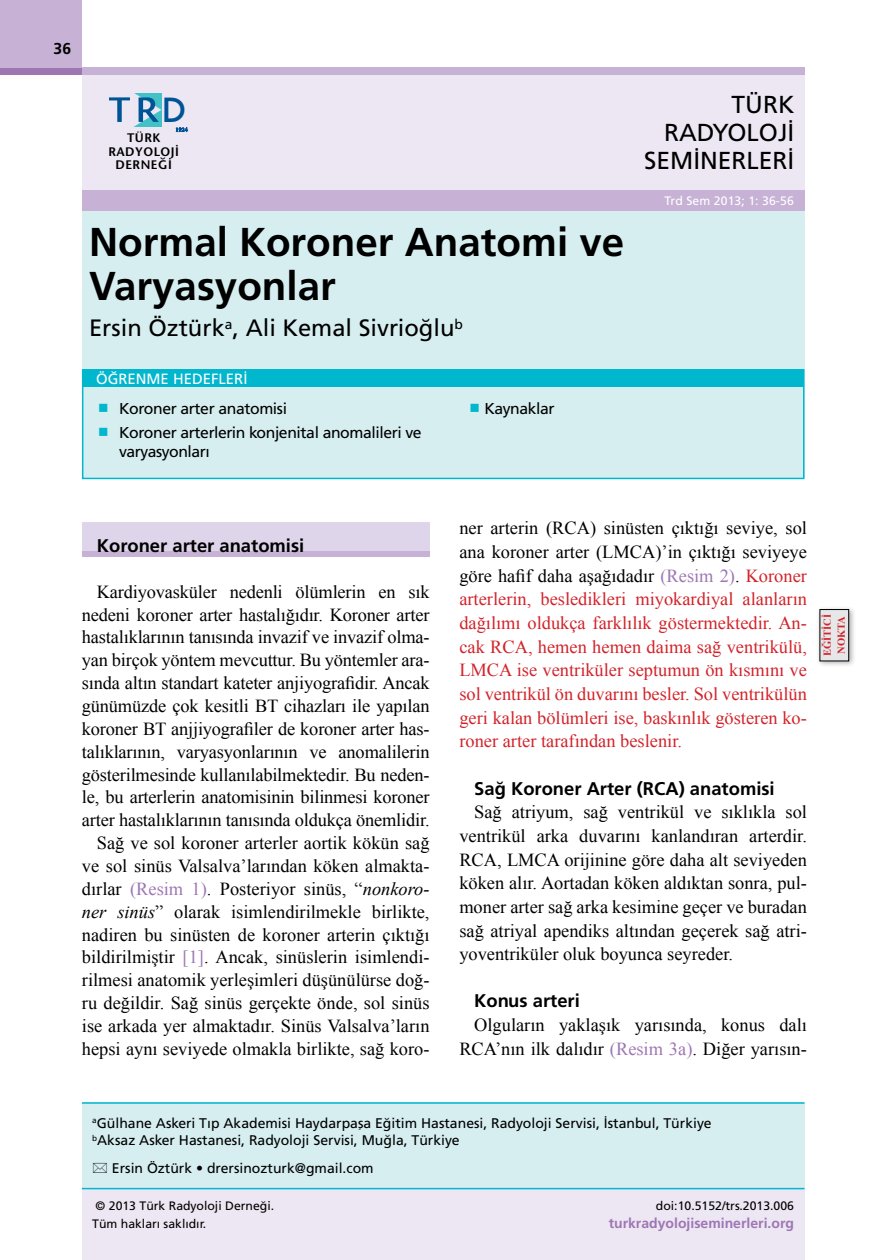
<style>
.page{position:relative;width:879px;height:1260px;background:#fff}
.page>*{position:absolute;margin:0;border:0;box-sizing:border-box;transform-origin:0 0}
.t1{font:40.25px/43.8px "Frutiger Bold Tr";color:#000}
.t2{font:500 32.55px "Futura";color:#005496;scale:1.05 1}
.t3{font:24.5px/28px "Frutiger Normal Tr";color:#000;text-align:right}
.t4{font:23.62px "Frutiger Normal Tr";color:#000}
.t5{font:18.38px/22.9px "Times New Roman";color:#000;text-align:right}
.t6{font:18.38px/23.6px "Times New Roman";color:#d2232a;text-align:justify}
.t7{font:18.38px "Frutiger Bold Tr";color:#000}
.t8{font:15.75px/24.2px "Frutiger Normal Tr";letter-spacing:-.025em;color:#000}
.t9{font:15.75px "Frutiger Bold Tr";color:#000}
.t10{font:14.88px "Frutiger Normal Tr";color:#fff}
.t11{font:14px/17.5px "Frutiger Normal Tr";color:#000}
.t12{font:14px "Frutiger Bold Tr";color:#9e76b4}
.t13{font:600 12.42px/13.5px "Stone Sans Std";letter-spacing:.04em;color:#000;text-align:center}
.t14{font:12.25px "Frutiger Normal Tr";color:#000}
.t15{font:12.25px "Frutiger Normal Tr";letter-spacing:.005em;color:#fff}
.t16{font:700 10.5px/14px "Times New Roman";color:#d2232a}
.s1{color:#00b7ce}
.s2{color:#9e76b4}
.s3{font-style:italic}
.s4{color:#000}
</style>
<div class="page">
<div style="left:82px;top:522px;width:347px;height:35px;background:#dfd5ea"></div>
<div style="left:82px;top:552px;width:347px;height:5px;background:#c7b2d6"></div>
<div style="left:82px;top:75px;width:722px;height:115px;background:#ede7f3"></div>
<div style="left:82px;top:190px;width:722px;height:21px;background:#c7b2d6"></div>
<div style="left:0;top:68px;width:82px;height:7px;background:#9e76b4"></div>
<div style="left:82px;top:68px;width:722px;height:7px;background:#c7b2d6"></div>
<div style="left:0;top:0;width:82px;height:68px;background:#c7b2d6"></div>
<div style="left:82px;top:211px;width:722px;height:267px;background:#d6eef0"></div>
<div style="left:82px;top:369px;width:722px;height:110px;border:1px solid #00b7ce"></div>
<div style="left:82px;top:369px;width:721px;height:18px;background:#00b7ce"></div>
<div style="left:82px;top:1102px;width:722px;height:86px;background:#d6eef0"></div>
<hr style="left:82px;top:1102px;width:722px;height:2px;background:#00b7ce">
<div style="left:82px;top:1189px;width:722px;height:71px;background:#ede7f3"></div>
<hr style="left:82px;top:1188px;width:722px;height:1px;background:#00b7ce">
<svg style="left:176px;top:128px;width:11px;height:4px"></svg>
<svg style="left:109px;top:93px;width:52px;height:34px"></svg>
<div style="left:815px;top:606px;width:40px;height:62px;background:#000;opacity:.33"></div>
<div style="left:819px;top:610px;width:29px;height:51px;background:#e6e7e8"></div>
<p class="t9" style="left:53px;top:39px;width:19px">36</p>
<h2 class="t2" style="left:161px;top:87px;width:25px">D</h2>
<p class="t13" style="left:108px;top:131px;width:72px">TÜRK<br>RADYOLOJİ<br>DERNEĞİ</p>
<h1 class="t1" style="left:89px;top:219px;width:536px">Normal Koroner Anatomi ve<br>Varyasyonlar</h1>
<p class="t4" style="left:89px;top:314px;width:375px">Ersin Öztürk<sup>a</sup>, Ali Kemal Sivrioğlu<sup>b</sup></p>
<p class="t10" style="left:96px;top:370px;width:153px">ÖĞRENME HEDEFLERİ</p>
<p class="t8" style="left:119px;top:396px;width:303px">Koroner arter anatomisi<br>Koroner arterlerin konjenital anomalileri ve</p>
<p class="t8" style="left:119px;top:439px;width:92px">varyasyonları</p>
<p class="t8" style="left:469px;top:396px;width:87px"><span class="s1">■</span> Kaynaklar</p>
<h3 class="t3" style="left:643px;top:90px;width:152px">TÜRK<br>RADYOLOJİ<br>SEMİNERLERİ</h3>
<p class="t15" style="left:664px;top:193px;width:131px">Trd Sem 2013; 1: 36-56</p>
<p class="t7" style="left:97px;top:535px;width:209px">Koroner arter anatomisi</p>
<p class="t5" style="left:82px;top:580px;width:349px">Kardiyovasküler nedenli ölümlerin en sık nedeni koroner arter hastalığıdır. Koroner arter hastalıklarının tanısında invazif ve invazif olma&shy;yan birçok yöntem mevcuttur. Bu yöntemler ara&shy;sında altın standart kateter anjiyografidir. Ancak günümüzde çok kesitli BT cihazları ile yapılan koroner BT anjjiyografiler de koroner arter has&shy;talıklarının, varyasyonlarının ve anomalilerin gösterilmesinde kullanılabilmektedir. Bu neden&shy;le, bu arterlerin anatomisinin bilinmesi koroner arter hastalıklarının tanısında oldukça önemlidir.<br>Sağ ve sol koroner arterler aortik kökün sağ ve sol sinüs Valsalva’larından köken almakta&shy;dırlar <span class="s2">(Resim 1)</span>. Posteriyor sinüs, “<span class="s3">nonkoro&shy;ner sinüs</span>” olarak isimlendirilmekle birlikte, nadiren bu sinüsten de koroner arterin çıktığı bildirilmiştir <span class="s2">[1]</span>. Ancak, sinüslerin isimlendi&shy;rilmesi anatomik yerleşimleri düşünülürse doğ&shy;ru değildir. Sağ sinüs gerçekte önde, sol sinüs ise arkada yer almaktadır. Sinüs Valsalva’ların hepsi aynı seviyede olmakla birlikte, sağ koro-</p>
<p class="t6" style="left:459px;top:516px;width:349px"><span class="s4">ner arterin (RCA) sinüsten çıktığı seviye, sol ana koroner arter (LMCA)’in çıktığı seviyeye göre hafif daha aşağıdadır</span> <span class="s2">(Resim 2)</span><span class="s4">.</span> Koroner arterlerin, besledikleri miyokardiyal alanların dağılımı oldukça farklılık göstermektedir. An&shy;cak RCA, hemen hemen daima sağ ventrikülü, LMCA ise ventriküler septumun ön kısmını ve sol ventrikül ön duvarını besler. Sol ventrikülün geri kalan bölümleri ise, baskınlık gösteren ko&shy;roner arter tarafından beslenir.</p>
<p class="t7" style="left:474px;top:777px;width:302px">Sağ Koroner Arter (RCA) anatomisi</p>
<p class="t5" style="left:459px;top:800px;width:349px;line-height:23.6px;text-align:justify;text-indent:15px">Sağ atriyum, sağ ventrikül ve sıklıkla sol ventrikül arka duvarını kanlandıran arterdir.<br>RCA, LMCA orijinine göre daha alt seviyeden köken alır. Aortadan köken aldıktan sonra, pul&shy;moner arter sağ arka kesimine geçer ve buradan sağ atriyal apendiks altından geçerek sağ atri&shy;yoventriküler oluk boyunca seyreder.</p>
<p class="t7" style="left:474px;top:990px;width:107px">Konus arteri</p>
<p class="t5" style="left:459px;top:1013px;width:349px;line-height:23.6px">Olguların yaklaşık yarısında, konus dalı<br>RCA’nın ilk dalıdır <span class="s2">(Resim 3a)</span>. Diğer yarısın-</p>
<p class="t16" style="left:819px;top:656px;width:44px;rotate:-90deg">EĞİTİCİ<br>NOKTA</p>
<p class="t11" style="left:92px;top:1114px;width:620px"><sup>a</sup>Gülhane Askeri Tıp Akademisi Haydarpaşa Eğitim Hastanesi, Radyoloji Servisi, İstanbul, Türkiye <sup>b</sup>Aksaz Asker Hastanesi, Radyoloji Servisi, Muğla, Türkiye</p>
<p class="t11" style="left:112px;top:1159px;width:263px">Ersin Öztürk • drersinozturk@gmail.com</p>
<p class="t14" style="left:96px;top:1199px;width:180px">© 2013 Türk Radyoloji Derneği.</p>
<p class="t14" style="left:655px;top:1199px;width:139px">doi:10.5152/trs.2013.006</p>
<p class="t14" style="left:92px;top:1216px;width:116px">Tüm hakları saklıdır.</p>
<p class="t12" style="left:608px;top:1214px;width:187px">turkradyolojiseminerleri.org</p>
</div>
